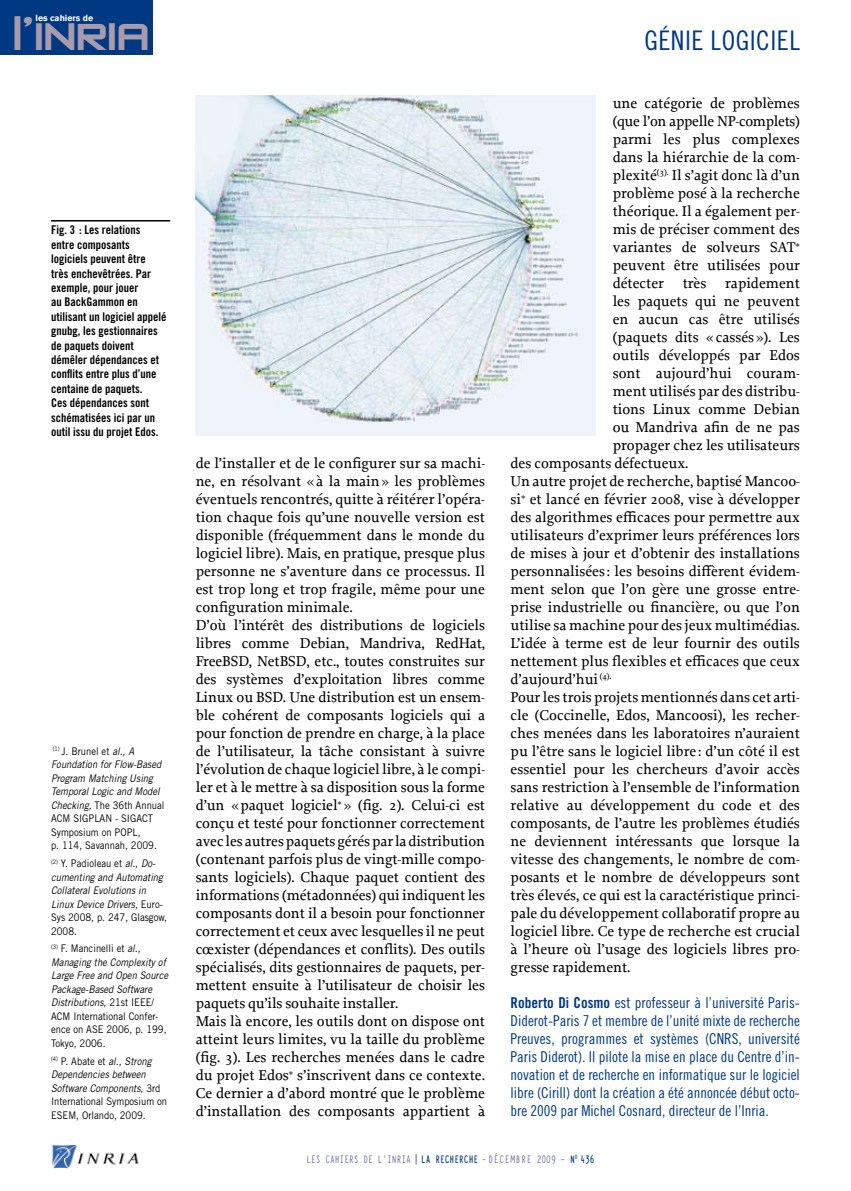
<style>
.page{position:relative;width:851px;height:1191px;background:#fff}
.page>*{position:absolute;margin:0;border:0;box-sizing:border-box;transform-origin:0 0}
.t1{font:45px "Zero Twos";letter-spacing:-.03em;color:#a89bae;scale:1.1 1}
.t2{font:27px "Trade Gothic Cond Eighteen";letter-spacing:.02em;color:#003882}
.t3{font:15px/18px "Proforma";color:#000}
.t4{font:15px/18px "Trade Gothic Cond Eighteen";color:#003882;text-align:justify}
.t5{font:15px "Proforma";letter-spacing:-.02em;color:#000}
.t6{font:12px/14.4px "Trade Gothic Bold Cond Twenty";color:#000}
.t7{font:700 12px "Typewriter Condensed";letter-spacing:-.01em;color:#003882;scale:.9 1}
.t8{font:12px "Typewriter Condensed";letter-spacing:-.01em;color:#63659f;scale:.9 1}
.t9{font:italic 10.5px/13.5px "Trade Gothic";color:#000;scale:.9 1}
.t10{font:10.5px/13.5px "Trade Gothic";color:#000;scale:.9 1}
.t11{font:700 8.7px "Akzidenz Grotesk BE";color:#fff}
.s1{font-style:normal}
.s2{font-style:italic}
.s3{font-family:"Trade Gothic Bold Cond Twenty"}
.s4{font-weight:400;color:#63659f}
</style>
<div class="page">
<img style="left:52px;top:1145px;width:87px;height:23px">
<hr style="left:51px;top:220px;width:119px;height:1px;background:#000">
<img style="left:196px;top:96px;width:399px;height:340px">
<div style="left:0;top:0;width:152px;height:54px;background:#003882"></div>
<p class="t11" style="left:36px;top:13px;width:59px">les cahiers de</p>
<h1 class="t1" style="left:12px;top:14px;width:127px">l’INRIA</h1>
<p class="t6" style="left:51px;top:223px;width:117px">Fig. 3 : Les relations entre composants logiciels peuvent être<br>très enchevêtrées. Par exemple, pour jouer<br>au BackGammon en utilisant un logiciel appelé gnubg, les gestionnaires de paquets doivent démêler dépendances et conflits entre plus d’une centaine de paquets.<br>Ces dépendances sont schématisées ici par un outil issu du projet Edos.</p>
<p class="t9" style="left:51px;top:744px;width:128px"><sup>(1)</sup> <span class="s1">J. Brunel et</span> al., A<br>Foundation for Flow-Based<br>Program Matching Using<br>Temporal Logic and Model<br>Checking, <span class="s1">The 36th Annual<br>ACM SIGPLAN - SIGACT<br>Symposium on POPL,<br>p. 114, Savannah, 2009.</span></p>
<p class="t9" style="left:51px;top:856px;width:130px"><sup>(2)</sup> <span class="s1">Y. Padioleau et</span> al., Do&shy;cumenting and Automating<br>Collateral Evolutions in<br>Linux Device Drivers, <span class="s1">Euro-<br>Sys 2008, p. 247, Glasgow,<br>2008.</span></p>
<p class="t9" style="left:51px;top:941px;width:132px"><sup>(3)</sup> <span class="s1">F. Mancinelli et</span> al.,<br>Managing the Complexity of<br>Large Free and Open Source<br>Package-Based Software<br>Distributions, <span class="s1">21st IEEE/<br>ACM International Confer&shy;ence on ASE 2006, p. 199,<br>Tokyo, 2006.</span></p>
<p class="t10" style="left:51px;top:1054px;width:130px"><sup>(4)</sup> P. Abate et <span class="s2">al., Strong<br>Dependencies between<br>Software Components,</span> 3rd<br>International Symposium on<br>ESEM, Orlando, 2009.</p>
<p class="t3" style="left:196px;top:454px;width:291px">de l’installer et de le configurer sur sa machi&shy;ne, en résolvant « à la main» les problèmes éventuels rencontrés, quitte à réitérer l’opéra&shy;tion chaque fois qu’une nouvelle version est disponible (fréquemment dans le monde du logiciel libre). Mais, en pratique, presque plus personne ne s’aventure dans ce processus. Il est trop long et trop fragile, même pour une configuration minimale.<br>D’où l’intérêt des distributions de logiciels libres comme Debian, Mandriva, RedHat, FreeBSD, NetBSD, etc., toutes construites sur des systèmes d’exploitation libres comme Linux ou BSD. Une distribution est un ensem&shy;ble cohérent de composants logiciels qui a pour fonction de prendre en charge, à la place de l’utilisateur, la tâche consistant à suivre l’évolution de chaque logiciel libre, à le compi&shy;ler et à le mettre à sa disposition sous la forme d’un «paquet logiciel<sup>*</sup> » (fig. 2). Celui-ci est conçu et testé pour fonctionner correctement avec les autres paquets gérés par la distribution (contenant parfois plus de vingt-mille compo&shy;sants logiciels). Chaque paquet contient des informations (métadonnées) qui indiquent les composants dont il a besoin pour fonctionner correctement et ceux avec lesquelles il ne peut cœxister (dépendances et conflits). Des outils spécialisés, dits gestionnaires de paquets, per&shy;mettent ensuite à l’utilisateur de choisir les paquets qu’ils souhaite installer.<br>Mais là encore, les outils dont on dispose ont atteint leurs limites, vu la taille du problème (fig. 3). Les recherches menées dans le cadre du projet Edos<sup>*</sup> s’inscrivent dans ce contexte.<br>Ce dernier a d’abord montré que le problème d’installation des composants appartient à</p>
<h2 class="t2" style="left:644px;top:24px;width:157px">GéNIE LOGICIEL</h2>
<p class="t3" style="left:612px;top:94px;width:189px">une catégorie de problèmes</p>
<p class="t5" style="left:612px;top:112px;width:189px">(que l’on appelle NP-complets)</p>
<p class="t3" style="left:612px;top:130px;width:189px">parmi les plus complexes</p>
<p class="t3" style="left:612px;top:148px;width:189px">dans la hiérarchie de la com-</p>
<p class="t3" style="left:612px;top:166px;width:189px">plexité<sup>(3).</sup> Il s’agit donc là d’un</p>
<p class="t3" style="left:612px;top:184px;width:189px">problème posé à la recherche</p>
<p class="t3" style="left:612px;top:202px;width:189px">théorique. Il a également per-</p>
<p class="t3" style="left:612px;top:220px;width:189px">mis de préciser comment des</p>
<p class="t3" style="left:612px;top:238px;width:189px">variantes de solveurs SAT<sup>*</sup></p>
<p class="t3" style="left:612px;top:256px;width:189px">peuvent être utilisées pour</p>
<p class="t3" style="left:612px;top:274px;width:189px">détecter très rapidement</p>
<p class="t3" style="left:612px;top:292px;width:189px">les paquets qui ne peuvent</p>
<p class="t3" style="left:612px;top:310px;width:189px">en aucun cas être utilisés</p>
<p class="t3" style="left:612px;top:328px;width:189px">(paquets dits « cassés»). Les</p>
<p class="t3" style="left:612px;top:346px;width:189px">outils développés par Edos</p>
<p class="t3" style="left:612px;top:364px;width:189px">sont aujourd’hui couram-</p>
<p class="t3" style="left:612px;top:382px;width:189px">ment utilisés par des distribu-</p>
<p class="t3" style="left:612px;top:400px;width:189px">tions Linux comme Debian</p>
<p class="t3" style="left:612px;top:418px;width:189px">ou Mandriva afin de ne pas</p>
<p class="t3" style="left:612px;top:436px;width:189px">propager chez les utilisateurs</p>
<p class="t3" style="left:510px;top:454px;width:179px">des composants défectueux.</p>
<p class="t3" style="left:510px;top:472px;width:291px">Un autre projet de recherche, baptisé Mancoo-</p>
<p class="t3" style="left:510px;top:490px;width:291px">si<sup>*</sup> et lancé en février 2008, vise à développer</p>
<p class="t3" style="left:510px;top:508px;width:291px">des algorithmes efficaces pour permettre aux</p>
<p class="t3" style="left:510px;top:526px;width:291px">utilisateurs d’exprimer leurs préférences lors</p>
<p class="t3" style="left:510px;top:544px;width:291px">de mises à jour et d’obtenir des installations</p>
<p class="t3" style="left:510px;top:562px;width:291px">personnalisées: les besoins diffèrent évidem-</p>
<p class="t3" style="left:510px;top:580px;width:291px">ment selon que l’on gère une grosse entre-</p>
<p class="t3" style="left:510px;top:598px;width:291px">prise industrielle ou financière, ou que l’on</p>
<p class="t3" style="left:510px;top:616px;width:291px">utilise sa machine pour des jeux multimédias.</p>
<p class="t3" style="left:510px;top:634px;width:291px">L’idée à terme est de leur fournir des outils</p>
<p class="t3" style="left:510px;top:652px;width:291px">nettement plus flexibles et efficaces que ceux</p>
<p class="t3" style="left:510px;top:670px;width:102px">d’aujourd’hui <sup>(4).</sup></p>
<p class="t3" style="left:510px;top:688px;width:291px">Pour les trois projets mentionnés dans cet arti-</p>
<p class="t3" style="left:510px;top:706px;width:291px">cle (Coccinelle, Edos, Mancoosi), les recher-</p>
<p class="t3" style="left:510px;top:724px;width:291px">ches menées dans les laboratoires n’auraient</p>
<p class="t3" style="left:510px;top:742px;width:291px">pu l’être sans le logiciel libre : d’un côté il est</p>
<p class="t3" style="left:510px;top:760px;width:291px">essentiel pour les chercheurs d’avoir accès</p>
<p class="t3" style="left:510px;top:778px;width:291px">sans restriction à l’ensemble de l’information</p>
<p class="t3" style="left:510px;top:796px;width:291px">relative au développement du code et des</p>
<p class="t3" style="left:510px;top:814px;width:291px">composants, de l’autre les problèmes étudiés</p>
<p class="t3" style="left:510px;top:832px;width:291px">ne deviennent intéressants que lorsque la</p>
<p class="t3" style="left:510px;top:850px;width:291px">vitesse des changements, le nombre de com-</p>
<p class="t3" style="left:510px;top:868px;width:291px">posants et le nombre de développeurs sont</p>
<p class="t3" style="left:510px;top:886px;width:291px">très élevés, ce qui est la caractéristique princi-</p>
<p class="t3" style="left:510px;top:904px;width:291px">pale du développement collaboratif propre au</p>
<p class="t3" style="left:510px;top:922px;width:291px">logiciel libre. Ce type de recherche est crucial</p>
<p class="t3" style="left:510px;top:940px;width:291px">à l’heure où l’usage des logiciels libres pro-</p>
<p class="t3" style="left:510px;top:958px;width:121px">gresse rapidement.</p>
<p class="t4" style="left:510px;top:993px;width:291px"><span class="s3">Roberto Di Cosmo</span> est professeur à l’université Paris-Diderot-Paris 7 et membre de l’unité mixte de recherche Preuves, programmes et systèmes (CNRS, université Paris Diderot). Il pilote la mise en place du Centre d’in&shy;novation et de recherche en informatique sur le logiciel libre (Cirill) dont la création a été annoncée début octo&shy;bre 2009 par Michel Cosnard, directeur de l’Inria.</p>
<p class="t8" style="left:306px;top:1150px;width:106px">LES CAHIERS DE L ’INRIA</p>
<p class="t7" style="left:421px;top:1150px;width:194px">LA RECHERCHE <span class="s4">- DÉCEMBRE 2009 -</span> N<sup>0</sup> 436</p>
</div>
